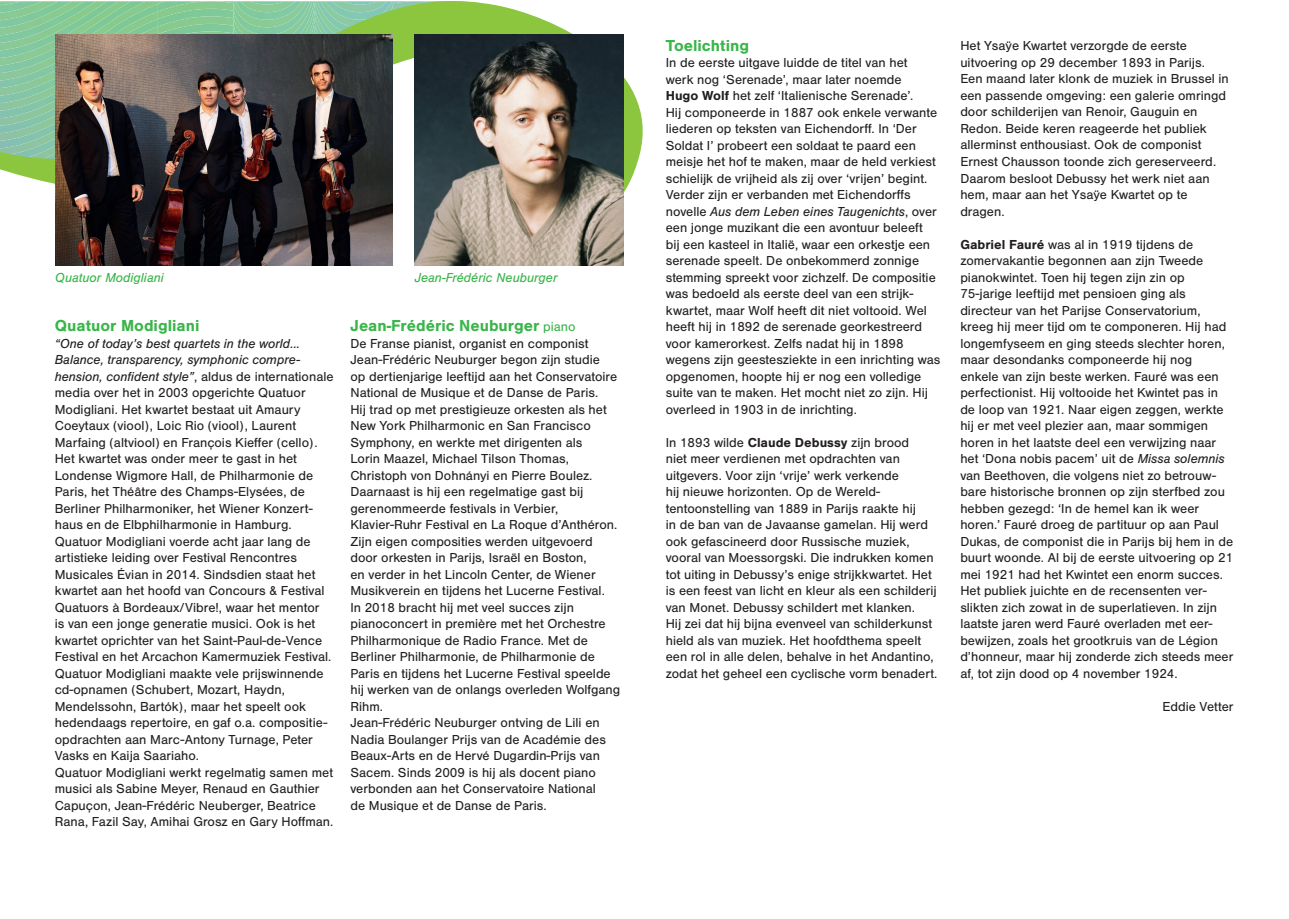
<style>
.page{position:relative;width:1289px;height:919px;background:#fff}
.page>*{position:absolute;margin:0;border:0;box-sizing:border-box;transform-origin:0 0}
.t1{font:700 16.5px "Nimbus San";color:#3ab54a}
.t2{font:13.5px/16.5px "Nimbus San";color:#231f20}
.t3{font:italic 13.5px "Nimbus San";color:#3ab54a}
.s1{font-style:italic}
.s2{font-weight:400;font-size:13.5px}
.s3{font-weight:700}
</style>
<div class="page">
<svg style="left:0;top:1px;width:643px;height:247px"></svg>
<img style="left:55px;top:34px;width:337px;height:231px">
<img style="left:415px;top:34px;width:208px;height:231px">
<p class="t3" style="left:55px;top:269px;width:110px">Quatuor Modigliani</p>
<p class="t3" style="left:415px;top:269px;width:144px">Jean-Frédéric Neuburger</p>
<p class="t1" style="left:55px;top:316px;width:146px">Quatuor Modigliani</p>
<p class="t2" style="left:55px;top:335px;width:280px"><span class="s1">“One of today’s best quartets in the world...<br>Balance, transparency, symphonic compre&shy;hension, confident style”</span>, aldus de inter nationale media over het in 2003 opgerichte Quatuor Modigliani. Het kwartet bestaat uit Amaury Coeytaux (viool), Loic Rio (viool), Laurent Marfaing (altviool) en Franç ois Kieffer (cello).<br>Het kwartet was onder meer te gast in het Londense Wigmore Hall, de Philharmonie de Paris, het Thé â tre des Champs-Elysé es, de Berliner Philharmoniker, het Wiener Konzert&shy;haus en de Elbphilharmonie in Hamburg.<br>Quatuor Modigliani voerde acht jaar lang de artistieke leiding over Festival Rencontres Musicales Évian in 2014. Sindsdien staat het kwartet aan het hoofd van Concours &amp; Festival Quatuors à Bordeaux/Vibre!, waar het mentor<br>is van een jonge generatie musici. Ook is het kwartet oprichter van het Saint-Paul-de-Vence Festival en het Arcachon Kamermuziek Festival.<br>Quatuor Modigliani maakte vele prijswinnende cd-opnamen (Schubert, Mozart, Haydn, Mendelssohn, Bartók), maar het speelt ook hedendaags repertoire, en gaf o.a. compositie&shy;opdrachten aan Marc-Antony Turnage, Peter Vasks en Kaija Saariaho.<br>Quatuor Modigliani werkt regelmatig samen met musici als Sabine Meyer, Renaud en Gauthier Capuçon, Jean-Frédéric Neuberger, Beatrice Rana, Fazil Say, Amihai Grosz en Gary Hoffman.</p>
<p class="t1" style="left:350px;top:316px;width:227px">Jean-Frédéric Neuburger <span class="s2">piano</span></p>
<p class="t2" style="left:350px;top:335px;width:271px">De Franse pianist, organist en componist Jean-Frédéric Neuburger begon zijn studie<br>op dertienjarige leeftijd aan het Conservatoire National de Musique et de Danse de Paris.<br>Hij trad op met prestigieuze orkesten als het New York Philharmonic en San Francisco Symphony, en werkte met dirigenten als<br>Lorin Maazel, Michael Tilson Thomas, Christoph von Dohnányi en Pierre Boulez.<br>Daarnaast is hij een regelmatige gast bij gerenommeerde festivals in Verbier, Klavier-Ruhr Festival en La Roque d’Anthéron.<br>Zijn eigen composities werden uitgevoerd door orkesten in Parijs, Israël en Boston,<br>en verder in het Lincoln Center, de Wiener Musikverein en tijdens het Lucerne Festival.<br>In 2018 bracht hij met veel succes zijn pianoconcert in première met het Orchestre Philharmonique de Radio France. Met de Berliner Philharmonie, de Philharmonie de Paris en tijdens het Lucerne Festival speelde hij werken van de onlangs overleden Wolfgang Rihm.<br>Jean-Frédéric Neuburger ontving de Lili en Nadia Boulanger Prijs van de Académie des Beaux-Arts en de Hervé Dugardin-Prijs van Sacem. Sinds 2009 is hij als docent piano verbonden aan het Conservatoire National<br>de Musique et de Danse de Paris.</p>
<p class="t1" style="left:665px;top:36px;width:85px">Toelichting</p>
<p class="t2" style="left:665px;top:55px;width:276px">In de eerste uitgave luidde de titel van het<br>werk nog ‘Serenade’, maar later noemde<br><span class="s3">Hugo Wolf</span> het zelf ‘Italienische Serenade’.<br>Hij compo neerde in 1887 ook enkele verwante liederen op teksten van Eichendorff. In ‘Der Soldat I’ probeert een soldaat te paard een meisje het hof te maken, maar de held verkiest schielijk de vrijheid als zij over ‘vrijen’ begint.<br>Verder zijn er verbanden met Eichendorffs novelle <span class="s1">Aus dem Leben eines Taugenichts</span>, over een jonge muzikant die een avontuur beleeft<br>bij een kasteel in Italië, waar een orkestje een serenade speelt. De onbekommerd zonnige stemming spreekt voor zichzelf. De compositie was bedoeld als eerste deel van een strijk&shy;kwartet, maar Wolf heeft dit niet voltooid. Wel heeft hij in 1892 de serenade georkestreerd voor kamerorkest. Zelfs nadat hij in 1898 wegens zijn geestesziekte in een inrichting was opgenomen, hoopte hij er nog een volledige suite van te maken. Het mocht niet zo zijn. Hij overleed in 1903 in de inrichting.</p>
<p class="t2" style="left:665px;top:434px;width:273px">In 1893 wilde <span class="s3">Claude Debussy</span> zijn brood<br>niet meer verdienen met opdrachten van uitgevers. Voor zijn ‘vrije’ werk verkende<br>hij nieuwe horizonten. Op de Wereld&shy;tentoonstelling van 1889 in Parijs raakte hij<br>in de ban van de Javaanse gamelan. Hij werd ook gefascineerd door Russische muziek, vooral van Moessorgski. Die indrukken komen tot uiting in Debussy’s enige strijkkwartet. Het is een feest van licht en kleur als een schilderij van Monet. Debussy schildert met klanken.<br>Hij zei dat hij bijna evenveel van schilderkunst hield als van muziek. Het hoofdthema speelt een rol in alle delen, behalve in het Andantino, zodat het geheel een cyclische vorm benadert.</p>
<p class="t2" style="left:960px;top:38px;width:270px">Het Ysaÿe Kwartet verzorgde de eerste uitvoering op 29 december 1893 in Parijs.<br>Een maand later klonk de muziek in Brussel in een passende omgeving: een galerie omringd door schilderijen van Renoir, Gauguin en Redon. Beide keren reageerde het publiek allerminst enthousiast. Ook de componist Ernest Chausson toonde zich gereserveerd.<br>Daarom besloot Debussy het werk niet aan hem, maar aan het Ysaÿe Kwartet op te dragen.</p>
<p class="t2" style="left:960px;top:236px;width:274px"><span class="s3">Gabriel Fauré</span> was al in 1919 tijdens de zomervakantie begonnen aan zijn Tweede pianokwintet. Toen hij tegen zijn zin op 75-jarige leeftijd met pensioen ging als directeur van het Parijse Conservatorium, kreeg hij meer tijd om te componeren. Hij had longemfyseem en ging steeds slechter horen, maar desondanks componeerde hij nog enkele van zijn beste werken. Fauré was een perfectionist. Hij voltooide het Kwintet pas in de loop van 1921. Naar eigen zeggen, werkte hij er met veel plezier aan, maar sommigen horen in het laatste deel een verwijzing naar het ‘Dona nobis pacem’ uit de <span class="s1">Missa solemnis </span>van Beethoven, die volgens niet zo betrouw&shy;bare historische bronnen op zijn sterfbed zou hebben gezegd: ‘In de hemel kan ik weer horen.’ Fauré droeg de partituur op aan Paul Dukas, de componist die in Parijs bij hem in de buurt woonde. Al bij de eerste uitvoering op 21 mei 1921 had het Kwintet een enorm succes.<br>Het publiek juichte en de recensenten ver&shy;slikten zich zowat in de superlatieven. In zijn laatste jaren werd Fauré overladen met eer&shy;bewijzen, zoals het grootkruis van de Légion d’honneur, maar hij zonderde zich steeds meer af, tot zijn dood op 4 november 1924.</p>
<p class="t2" style="left:1162px;top:698px;width:73px">Eddie Vetter</p>
</div>
